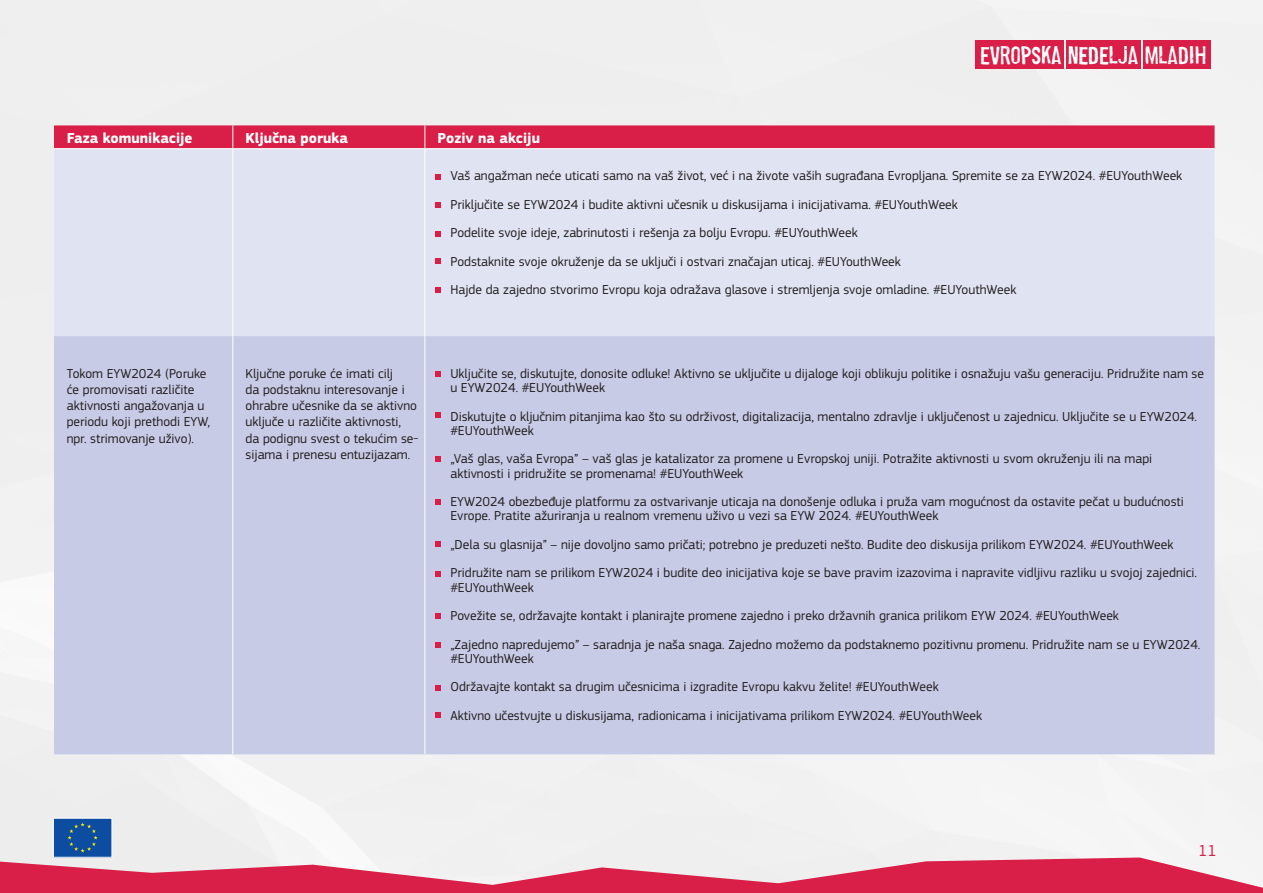
<style>
.page{position:relative;width:1263px;height:893px;background:#fff}
.page>*{position:absolute;margin:0;border:0;box-sizing:border-box;transform-origin:0 0}
.t1{font:30px "Refuse Pro";color:#fff}
.t2{font:16.5px "EC Square Sans Pro";color:#d91e47}
.t3{font:700 15px "EC Square Sans Pro";color:#fff}
.t4{font:13.5px/16.2px "EC Square Sans Pro";color:#231f20}
</style>
<div class="page">
<div style="left:0;top:0;width:1058px;height:857px;background:#efefef"></div>
<div style="left:1058px;top:0;width:205px;height:857px;background:#f3f3f3"></div>
<div style="left:53px;top:818px;width:59px;height:39px;background:#0d4da1"></div>
<svg style="left:68px;top:823px;width:30px;height:29px"></svg>
<div style="left:53px;top:818px;width:59px;height:39px;border:1px solid #fff"></div>
<svg style="left:0;top:857px;width:1263px;height:36px;fill:#d91e47"></svg>
<div style="left:975px;top:40px;width:89px;height:28px;background:#d91e47"></div>
<div style="left:1142px;top:40px;width:68px;height:28px;background:#d91e47"></div>
<div style="left:1066px;top:40px;width:74px;height:28px;background:#d91e47"></div>
<svg style="left:1042px;top:47px;width:1px;height:16px"></svg>
<svg style="left:1052px;top:47px;width:4px;height:17px"></svg>
<svg style="left:1068px;top:47px;width:49px;height:17px"></svg>
<svg style="left:1123px;top:47px;width:4px;height:16px"></svg>
<svg style="left:1135px;top:51px;width:3px;height:13px"></svg>
<svg style="left:1155px;top:47px;width:3px;height:17px"></svg>
<div style="left:54px;top:149px;width:1160px;height:187px;background:#e0e4f2"></div>
<div style="left:54px;top:125px;width:1160px;height:23px;background:#d91e47"></div>
<hr style="left:54px;top:148px;width:179px;height:1px;background:#fff">
<hr style="left:233px;top:148px;width:192px;height:1px;background:#fff">
<hr style="left:425px;top:148px;width:789px;height:1px;background:#fff">
<hr style="left:424px;top:149px;width:1px;height:208px;background:#fff">
<hr style="left:232px;top:149px;width:1px;height:208px;background:#fff">
<div style="left:54px;top:336px;width:1160px;height:418px;background:#c7cbe6"></div>
<svg style="left:232px;top:336px;width:1px;height:26px"></svg>
<svg style="left:424px;top:336px;width:1px;height:26px"></svg>
<hr style="left:232px;top:362px;width:1px;height:392px;background:#fff">
<hr style="left:424px;top:362px;width:1px;height:392px;background:#fff">
<svg style="left:435px;top:371px;width:5px;height:5px"></svg>
<svg style="left:435px;top:413px;width:5px;height:5px"></svg>
<svg style="left:435px;top:174px;width:5px;height:5px"></svg>
<svg style="left:435px;top:259px;width:5px;height:5px"></svg>
<svg style="left:435px;top:456px;width:5px;height:5px"></svg>
<svg style="left:435px;top:202px;width:5px;height:5px"></svg>
<svg style="left:435px;top:288px;width:5px;height:5px"></svg>
<svg style="left:435px;top:499px;width:5px;height:5px"></svg>
<svg style="left:435px;top:231px;width:5px;height:5px"></svg>
<svg style="left:435px;top:542px;width:5px;height:5px"></svg>
<svg style="left:435px;top:571px;width:5px;height:5px"></svg>
<svg style="left:435px;top:613px;width:5px;height:6px"></svg>
<svg style="left:435px;top:642px;width:5px;height:6px"></svg>
<svg style="left:435px;top:685px;width:5px;height:5px"></svg>
<svg style="left:435px;top:713px;width:5px;height:5px"></svg>
<h1 class="t1" style="left:980px;top:37px;width:227px">EVROPSKA NEDELJA MLADIH</h1>
<p class="t3" style="left:67px;top:129px;width:127px">Faza komunikacije</p>
<p class="t3" style="left:246px;top:129px;width:104px">Ključna poruka</p>
<p class="t3" style="left:438px;top:129px;width:104px">Poziv na akciju</p>
<p class="t4" style="left:450px;top:168px;width:733px">Vaš angažman neće uticati samo na vaš život, već i na živote vaših sugrađana Evropljana. Spremite se za EYW2024. #EUYouthWeek</p>
<p class="t4" style="left:450px;top:196px;width:509px">Priključite se EYW2024 i budite aktivni učesnik u diskusijama i inicijativama. #EUYouthWeek</p>
<p class="t4" style="left:450px;top:225px;width:409px">Podelite svoje ideje, zabrinutosti i rešenja za bolju Evropu. #EUYouthWeek</p>
<p class="t4" style="left:450px;top:253px;width:452px">Podstaknite svoje okruženje da se uključi i ostvari značajan uticaj. #EUYouthWeek</p>
<p class="t4" style="left:450px;top:282px;width:567px">Hajde da zajedno stvorimo Evropu koja odražava glasove i stremljenja svoje omladine. #EUYouthWeek</p>
<p class="t4" style="left:67px;top:365px;width:145px">Tokom EYW2024 (Poruke će promovisati različite aktivnosti angažovanja u periodu koji prethodi EYW, npr. strimovanje uživo).</p>
<p class="t4" style="left:246px;top:365px;width:174px">Ključne poruke će imati cilj<br>da podstaknu interesovanje i ohrabre učesnike da se aktivno uključe u različite aktivnosti,<br>da podignu svest o tekućim se&shy;sijama i prenesu entuzijazam.</p>
<p class="t4" style="left:450px;top:366px;width:755px;line-height:14.2px">Uključite se, diskutujte, donosite odluke! Aktivno se uključite u dijaloge koji oblikuju politike i osnažuju vašu generaciju. Pridružite nam se u EYW2024. #EUYouthWeek</p>
<p class="t4" style="left:450px;top:409px;width:748px;line-height:14.2px">Diskutujte o ključnim pitanjima kao što su održivost, digitalizacija, mentalno zdravlje i uključenost u zajednicu. Uključite se u EYW2024. #EUYouthWeek</p>
<p class="t4" style="left:450px;top:452px;width:703px;line-height:14.2px">„Vaš glas, vaša Evropa” – vaš glas je katalizator za promene u Evropskoj uniji. Potražite aktivnosti u svom okruženju ili na mapi aktivnosti i pridružite se promenama! #EUYouthWeek</p>
<p class="t4" style="left:450px;top:495px;width:735px;line-height:14.2px">EYW2024 obezbeđuje platformu za ostvarivanje uticaja na donošenje odluka i pruža vam mogućnost da ostavite pečat u budućnosti<br>Evrope. Pratite ažuriranja u realnom vremenu uživo u vezi sa EYW 2024. #EUYouthWeek</p>
<p class="t4" style="left:450px;top:536px;width:724px">„Dela su glasnija” – nije dovoljno samo pričati; potrebno je preduzeti nešto. Budite deo diskusija prilikom EYW2024. #EUYouthWeek</p>
<p class="t4" style="left:450px;top:566px;width:748px;line-height:14.2px">Pridružite nam se prilikom EYW2024 i budite deo inicijativa koje se bave pravim izazovima i napravite vidljivu razliku u svojoj zajednici. #EUYouthWeek</p>
<p class="t4" style="left:450px;top:608px;width:670px">Povežite se, održavajte kontakt i planirajte promene zajedno i preko državnih granica prilikom EYW 2024. #EUYouthWeek</p>
<p class="t4" style="left:450px;top:637px;width:751px;line-height:14.2px">„Zajedno napredujemo” – saradnja je naša snaga. Zajedno možemo da podstaknemo pozitivnu promenu. Pridružite nam se u EYW2024. #EUYouthWeek</p>
<p class="t4" style="left:450px;top:679px;width:490px">Održavajte kontakt sa drugim učesnicima i izgradite Evropu kakvu želite! #EUYouthWeek</p>
<p class="t4" style="left:450px;top:707px;width:533px">Aktivno učestvujte u diskusijama, radionicama i inicijativama prilikom EYW2024. #EUYouthWeek</p>
<p class="t2" style="left:1198px;top:841px;width:20px">11</p>
</div>
